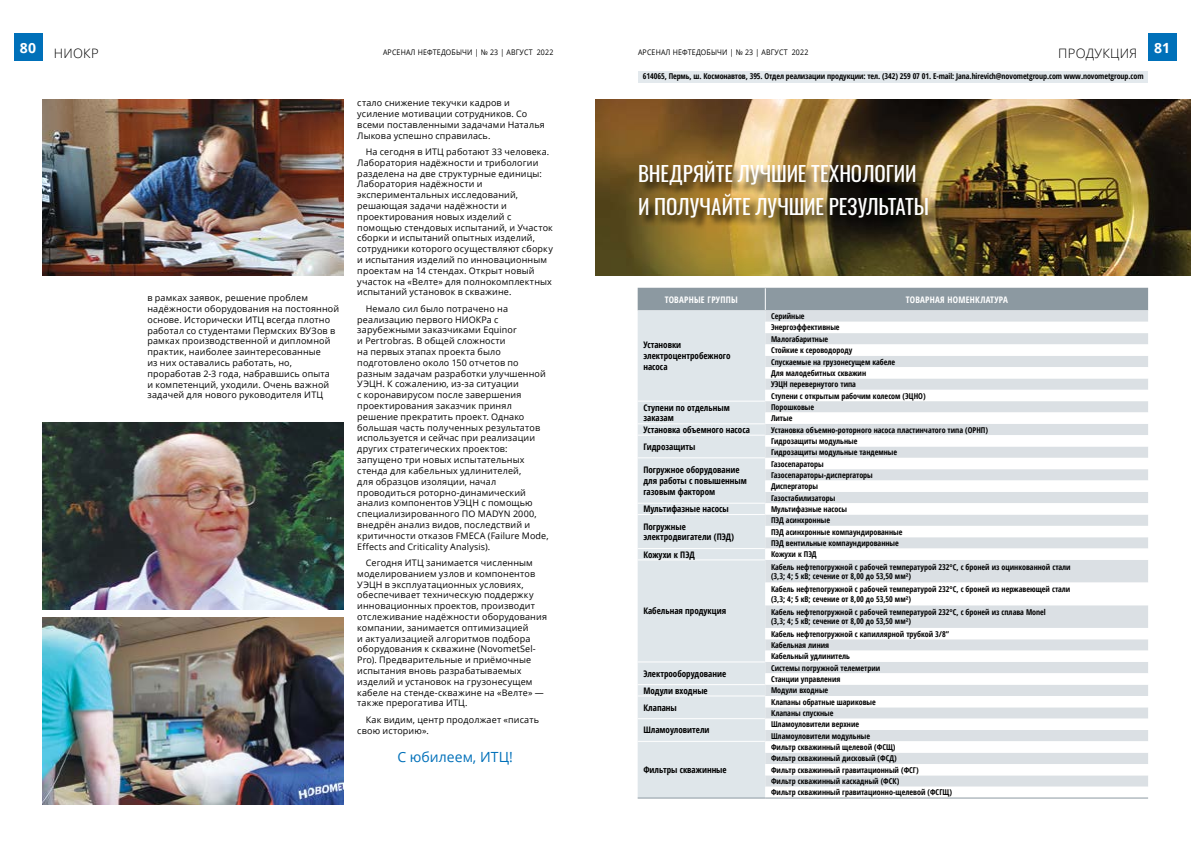
<style>
.page{position:relative;width:1191px;height:842px;background:#fff}
.page>*{position:absolute;margin:0;border:0;box-sizing:border-box;transform-origin:0 0}
.t1{font:21px/33px "Oswald";color:#fff}
.t2{font:14px "Open Sans";letter-spacing:.005em;color:#0070b9}
.t3{font:700 14px "Open Sans";color:#fff}
.t4{font:300 13px "Open Sans";letter-spacing:.02em;color:#000}
.t5{font:9px/10.8px "Open Sans";letter-spacing:.015em;color:#000}
.t6{font:700 condensed 9px/10.8px "Open Sans";color:#000}
.t7{font:700 condensed 9px "Open Sans";letter-spacing:.025em;color:#fff}
.t8{font:700 condensed 8px/11.3px "Open Sans";color:#000}
.t9{font:7.7px "Open Sans";letter-spacing:.025em;color:#000;scale:.91 1}
</style>
<div class="page">
<div style="left:14px;top:33px;width:28px;height:28px;background:#0070b9"></div>
<div style="left:1148px;top:33px;width:28px;height:28px;background:#0070b9"></div>
<img style="left:43px;top:422px;width:300px;height:187px">
<img style="left:43px;top:617px;width:300px;height:187px">
<img style="left:43px;top:99px;width:300px;height:176px">
<img style="left:595px;top:99px;width:596px;height:176px">
<div style="left:637px;top:310px;width:128px;height:487px;background:#dfe6ea"></div>
<svg style="left:765px;top:310px;width:383px;height:12px;fill:#dbe0e4"></svg>
<svg style="left:765px;top:333px;width:383px;height:454px"></svg>
<hr style="left:637px;top:401px;width:128px;height:1px;background:#fff">
<hr style="left:637px;top:423px;width:128px;height:1px;background:#fff">
<hr style="left:637px;top:435px;width:128px;height:1px;background:#fff">
<hr style="left:637px;top:457px;width:128px;height:1px;background:#fff">
<hr style="left:637px;top:503px;width:128px;height:1px;background:#fff">
<hr style="left:637px;top:514px;width:128px;height:1px;background:#fff">
<hr style="left:637px;top:548px;width:128px;height:1px;background:#fff">
<hr style="left:637px;top:559px;width:128px;height:1px;background:#fff">
<hr style="left:637px;top:661px;width:128px;height:1px;background:#fff">
<hr style="left:637px;top:684px;width:128px;height:1px;background:#fff">
<hr style="left:637px;top:695px;width:128px;height:1px;background:#fff">
<hr style="left:637px;top:718px;width:128px;height:1px;background:#fff">
<hr style="left:637px;top:741px;width:128px;height:1px;background:#fff">
<div style="left:637px;top:288px;width:511px;height:22px;background:#8c99a1"></div>
<hr style="left:637px;top:797px;width:128px;height:1px;background:#8c99a1">
<hr style="left:765px;top:797px;width:383px;height:1px;background:#8c99a1">
<div style="left:638px;top:71px;width:510px;height:11px;background:#e3e9ed"></div>
<div style="left:640px;top:163px;width:299px;height:67px;background:#000;opacity:.75"></div>
<h2 class="t3" style="left:20px;top:38px;width:18px">80</h2>
<h3 class="t4" style="left:54px;top:44px;width:46px">НИОКР</h3>
<h3 class="t4" style="left:1058px;top:44px;width:80px">ПРОДУКЦИЯ</h3>
<p class="t9" style="left:383px;top:47px;width:189px">АРСЕНАЛ НЕФТЕДОБЫЧИ | № 23 | АВГУСТ 2022</p>
<p class="t9" style="left:638px;top:47px;width:189px">АРСЕНАЛ НЕФТЕДОБЫЧИ | № 23 | АВГУСТ 2022</p>
<p class="t8" style="left:643px;top:71px;width:502px">614065, Пермь, ш. Космонавтов, 395. Отдел реализации продукции: тел. (342) 259 07 01. E-mail: Jana.hirevich@novometgroup.com www.novometgroup.com</p>
<p class="t5" style="left:357px;top:97px;width:189px">стало снижение текучки кадров и усиление мотивации сотрудников. Со всеми поставленными задачами Наталья Лыкова успешно справилась.</p>
<p class="t5" style="left:357px;top:146px;width:197px;text-indent:9px">На сегодня в ИТЦ работают 33 человека.<br>Лаборатория надёжности и трибологии разделена на две структурные единицы:<br>Лаборатория надёжности и экспериментальных исследований, решающая задачи надёжности и проектирования новых изделий с помощью стендовых испытаний, и Участок сборки и испытаний опытных изделий, сотрудники которого осуществляют сборку и испытания изделий по инновационным проектам на 14 стендах. Открыт новый участок на «Велте» для полнокомплектных испытаний установок в скважине.</p>
<p class="t5" style="left:357px;top:303px;width:193px;text-indent:9px">Немало сил было потрачено на реализацию первого НИОКРа с зарубежными заказчиками Equinor<br>и Pertrobras. В общей сложности<br>на первых этапах проекта было подготовлено около 150 отчетов по разным задачам разработки улучшенной УЭЦН. К сожалению, из-за ситуации<br>с коронавирусом после завершения проектирования заказчик принял решение прекратить проект. Однако большая часть полученных результатов используется и сейчас при реализации других стратегических проектов: запущено три новых испытательных стенда для кабельных удлинителей,<br>для образцов изоляции, начал проводиться роторно-динамический анализ компонентов УЭЦН с помощью специализированного ПО MADYN 2000, внедрён анализ видов, последствий и критичности отказов FMECA (Failure Mode, Effects and Criticality Analysis).</p>
<p class="t5" style="left:357px;top:557px;width:191px;text-indent:9px">Сегодня ИТЦ занимается численным моделированием узлов и компонентов УЭЦН в эксплуатационных условиях, обеспечивает техническую поддержку инновационных проектов, производит отслеживание надёжности оборудования компании, занимается оптимизацией<br>и актуализацией алгоритмов подбора оборудования к скважине (NovometSel-Pro). Предварительные и приёмочные испытания вновь разрабатываемых изделий и установок на грузонесущем кабеле на стенде-скважине на «Велте» — также прерогатива ИТЦ.</p>
<p class="t5" style="left:357px;top:714px;width:183px;text-indent:9px">Как видим, центр продолжает «писать свою историю».</p>
<h2 class="t2" style="left:397px;top:747px;width:117px">С юбилеем, ИТЦ!</h2>
<h1 class="t1" style="left:638px;top:155px;width:293px">ВНЕДРЯЙТЕ ЛУЧШИЕ ТЕХНОЛОГИИ<br>И ПОЛУЧАЙТЕ ЛУЧШИЕ РЕЗУЛЬТАТЫ</h1>
<p class="t5" style="left:147px;top:292px;width:193px">в рамках заявок, решение проблем надёжности оборудования на постоянной основе. Исторически ИТЦ всегда плотно работал со студентами Пермских ВУЗов в рамках производственной и дипломной практик, наиболее заинтересованные<br>из них оставались работать, но, проработав 2-3 года, набравшись опыта<br>и компетенций, уходили. Очень важной задачей для нового руководителя ИТЦ</p>
<p class="t7" style="left:664px;top:293px;width:75px">ТОВАРНЫЕ ГРУППЫ</p>
<p class="t7" style="left:906px;top:293px;width:104px">ТОВАРНАЯ НОМЕНКЛАТУРА</p>
<p class="t8" style="left:771px;top:310px;width:156px">Серийные<br>Энергоэффективные<br>Малогабаритные<br>Стойкие к сероводороду<br>Спускаемые на грузонесущем кабеле<br>Для малодебитных скважин<br>УЭЦН перевернутого типа<br>Ступени с открытым рабочим колесом (ЭЦНО)</p>
<p class="t6" style="left:643px;top:340px;width:89px">Установки электроцентробежного насоса</p>
<p class="t6" style="left:643px;top:402px;width:88px">Ступени по отдельным заказам</p>
<p class="t8" style="left:771px;top:401px;width:45px">Порошковые<br>Литые</p>
<p class="t6" style="left:643px;top:424px;width:108px">Установка объемного насоса</p>
<p class="t8" style="left:771px;top:424px;width:218px">Установка объемно-роторного насоса пластинчатого типа (ОРНП)</p>
<p class="t6" style="left:643px;top:441px;width:54px">Гидрозащиты</p>
<p class="t8" style="left:771px;top:435px;width:128px">Гидрозащиты модульные<br>Гидрозащиты модульные тандемные</p>
<p class="t6" style="left:643px;top:464px;width:105px">Погружное оборудование для работы с повышенным газовым фактором</p>
<p class="t8" style="left:771px;top:458px;width:103px">Газосепараторы<br>Газосепараторы-диспергаторы<br>Диспергаторы<br>Газостабилизаторы</p>
<p class="t6" style="left:643px;top:503px;width:87px">Мультифазные насосы</p>
<p class="t8" style="left:771px;top:503px;width:77px">Мультифазные насосы</p>
<p class="t6" style="left:643px;top:521px;width:92px">Погружные электродвигатели (ПЭД)</p>
<p class="t8" style="left:771px;top:514px;width:133px">ПЭД асинхронные<br>ПЭД асинхронные компаундированные<br>ПЭД вентильные компаундированные</p>
<p class="t6" style="left:643px;top:549px;width:53px">Кожухи к ПЭД</p>
<p class="t8" style="left:771px;top:548px;width:47px">Кожухи к ПЭД</p>
<p class="t8" style="left:771px;top:562px;width:301px;line-height:9.6px">Кабель нефтепогружной с рабочей температурой 232°С, с броней из оцинкованной стали (3,3; 4; 5 кВ; сечение от 8,00 до 53,50 мм²)</p>
<p class="t8" style="left:771px;top:584px;width:301px;line-height:9.6px">Кабель нефтепогружной с рабочей температурой 232°С, с броней из нержавеющей стали (3,3; 4; 5 кВ; сечение от 8,00 до 53,50 мм²)</p>
<p class="t8" style="left:771px;top:607px;width:276px;line-height:9.6px">Кабель нефтепогружной с рабочей температурой 232°С, с броней из сплава Monel (3,3; 4; 5 кВ; сечение от 8,00 до 53,50 мм²)</p>
<p class="t8" style="left:771px;top:628px;width:180px">Кабель нефтепогружной с капиллярной трубкой 3/8”<br>Кабельная линия<br>Кабельный удлинитель</p>
<p class="t6" style="left:643px;top:605px;width:84px">Кабельная продукция</p>
<p class="t6" style="left:643px;top:668px;width:84px">Электрооборудование</p>
<p class="t8" style="left:771px;top:662px;width:111px">Системы погружной телеметрии<br>Станции управления</p>
<p class="t6" style="left:643px;top:685px;width:66px">Модули входные</p>
<p class="t8" style="left:771px;top:685px;width:59px">Модули входные</p>
<p class="t6" style="left:643px;top:702px;width:35px">Клапаны</p>
<p class="t8" style="left:771px;top:696px;width:106px">Клапаны обратные шариковые<br>Клапаны спускные</p>
<p class="t6" style="left:643px;top:724px;width:68px">Шламоуловители</p>
<p class="t8" style="left:771px;top:719px;width:101px">Шламоуловители верхние<br>Шламоуловители модульные</p>
<p class="t6" style="left:643px;top:764px;width:85px">Фильтры скважинные</p>
<p class="t8" style="left:771px;top:741px;width:149px">Фильтр скважинный щелевой (ФСЩ)<br>Фильтр скважинный дисковый (ФСД)<br>Фильтр скважинный гравитационный (ФСГ)</p>
<p class="t8" style="left:771px;top:775px;width:182px;line-height:11.6px">Фильтр скважинный каскадный (ФСК)<br>Фильтр скважинный гравитационно-щелевой (ФСГЩ)</p>
<h2 class="t3" style="left:1154px;top:38px;width:17px">81</h2>
</div>
